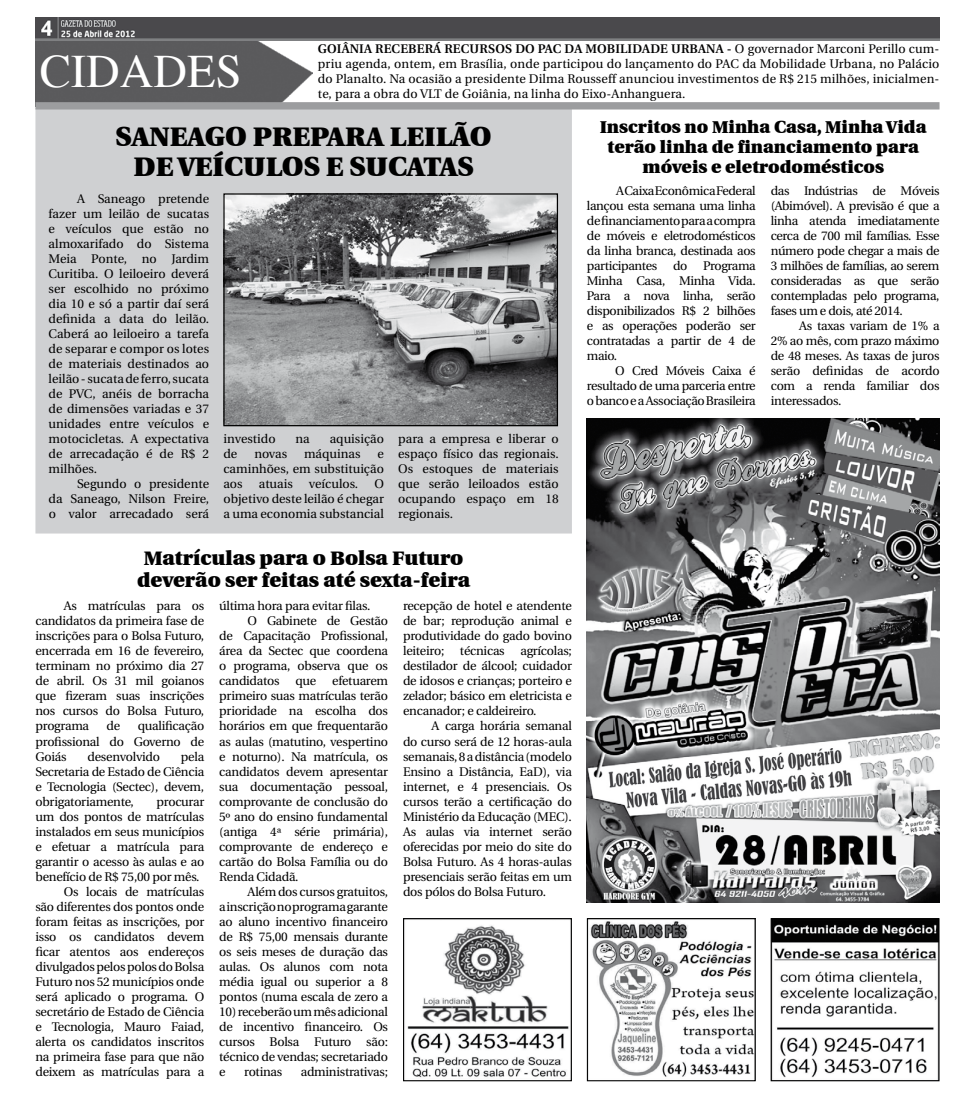
<style>
.page{position:relative;width:975px;height:1099px;background:#fff}
.page>*{position:absolute;margin:0;border:0;box-sizing:border-box;transform-origin:0 0}
.t1{font:47.5px "Times";color:#fff}
.t2{font:900 27.5px "Utopia";color:#000}
.t3{font:900 20px/22.5px "Utopia";color:#000;text-align:center}
.t4{font:900 17.5px/20px "Utopia";color:#000;text-align:center}
.t5{font:12.5px/15px "Utopia";letter-spacing:-.02em;color:#000;text-align:justify}
.t6{font:600 12.5px "Utopia";letter-spacing:.01em;color:#000}
.s1{font-weight:600}
</style>
<div class="page">
<div style="left:35px;top:108px;width:537px;height:425px;background:#cfd0d2;border:1px solid #cfd0d2"></div>
<img style="left:35px;top:40px;width:277px;height:62px">
<div style="left:35px;top:102px;width:904px;height:7px;background:#9c9d9f"></div>
<img style="left:35px;top:18px;width:904px;height:22px">
<img style="left:587px;top:418px;width:352px;height:484px">
<img style="left:772px;top:920px;width:165px;height:159px">
<div style="left:770px;top:918px;width:169px;height:163px;border:1px solid #000"></div>
<img style="left:590px;top:921px;width:163px;height:156px">
<div style="left:587px;top:918px;width:168px;height:163px;border:1px solid #000"></div>
<img style="left:407px;top:925px;width:162px;height:153px">
<div style="left:403px;top:918px;width:169px;height:163px;border:1px solid #000"></div>
<img style="left:225px;top:195px;width:331px;height:229px">
<div style="left:223px;top:193px;width:335px;height:233px;border:1px solid #000"></div>
<p class="t6" style="left:318px;top:42px;width:41px">GOIÂNIA</p>
<p class="t6" style="left:375px;top:42px;width:333px">RECEBERÁ RECURSOS DO PAC DA MOBILIDADE URBANA</p>
<p class="t5" style="left:318px;top:42px;width:623px;text-indent:409px"><span class="s1">-</span> O governador Marconi Perillo cum&shy;priu agenda, ontem, em Brasília, onde participou do lançamento do PAC da Mobilidade Urbana, no Palácio do Planalto. Na ocasião a presidente Dilma Rousseff anunciou investimentos de R$ 215 milhões, inicialmen&shy;te, para a obra do VLT de Goiânia, na linha do Eixo-Anhanguera.</p>
<h3 class="t4" style="left:600px;top:117px;width:328px">Inscritos no Minha Casa, Minha Vida terão linha de financiamento para móveis e eletrodomésticos</h3>
<p class="t5" style="left:587px;top:183px;width:170px;text-indent:29px">A Caixa Econômica Federal lançou esta semana uma linha de financiamento para a compra de móveis e eletrodomésticos da linha branca, destinada aos participantes</p>
<h1 class="t1" style="left:40px;top:45px;width:203px">CIDADES</h1>
<h2 class="t2" style="left:116px;top:121px;width:37px">Saneago</h2>
<h2 class="t2" style="left:253px;top:121px;width:95px">prepara</h2>
<h2 class="t2" style="left:390px;top:121px;width:100px">lei lão</h2>
<h2 class="t2" style="left:133px;top:151px;width:236px">deveículos esuca</h2>
<h2 class="t2" style="left:423px;top:151px;width:35px">tas</h2>
<p class="t5" style="left:770px;top:183px;width:170px">das Indústrias de Móveis (Abimóvel). A previsão é que a linha atenda imediatamente cerca de 700 mil famílias. Esse número pode chegar a mais de 3 milhões de famílias, ao serem consideradas as que serão contempladas pelo programa, fases um e dois, até 2014.</p>
<p class="t5" style="left:770px;top:318px;width:170px;text-indent:28px">As taxas variam de 1% a 2% ao mês, com prazo máximo de 48 meses. As taxas de juros serão definidas de acordo com a renda familiar dos interessados.</p>
<p class="t5" style="left:49px;top:191px;width:162px;text-indent:28px">A Saneago pretende fazer um leilão de sucatas e veículos que estão no almoxarifado do Sistema Meia Ponte, no Jardim Curitiba. O leiloeiro deverá ser escolhido no próximo dia 10 e só a partir daí será definida a data do leilão.<br>Caberá ao leiloeiro a tarefa de separar e compor os lotes de materiais destinados ao leilão - sucata de ferro, sucata de PVC, anéis de borracha de dimensões variadas e 37 unidades entre veículos e motocicletas. A expectativa de arrecadação é de R$ 2 milhões.</p>
<p class="t5" style="left:49px;top:476px;width:162px;text-indent:28px">Segundo o presidente da Saneago, Nilson Freire, o valor arrecadado será</p>
<p class="t5" style="left:673px;top:258px;width:16px">do</p>
<p class="t5" style="left:587px;top:258px;width:170px;text-indent:116px">Programa Minha Casa, Minha Vida.<br>Para a nova linha, serão disponibilizados R$ 2 bilhões e as operações poderão ser contratadas a partir de 4 de maio.</p>
<p class="t5" style="left:587px;top:363px;width:170px;text-indent:28px">O Cred Móveis Caixa é resultado de uma parceria entre o banco e a Associação Brasileira</p>
<p class="t5" style="left:223px;top:431px;width:54px">investido</p>
<p class="t5" style="left:295px;top:431px;width:16px">na</p>
<p class="t5" style="left:330px;top:431px;width:56px">aquisição</p>
<p class="t5" style="left:223px;top:446px;width:15px">de</p>
<p class="t5" style="left:254px;top:446px;width:34px">novas</p>
<p class="t5" style="left:304px;top:446px;width:58px">máquinas</p>
<p class="t5" style="left:398px;top:431px;width:162px">para a empresa e liberar o espaço físico das regionais.<br>Os estoques de materiais que serão leiloados estão ocupando espaço em 18 regionais.</p>
<p class="t5" style="left:223px;top:446px;width:162px;text-indent:154px">e caminhões, em substituição aos</p>
<p class="t5" style="left:259px;top:476px;width:36px">atuais</p>
<p class="t5" style="left:309px;top:476px;width:51px">veículos.</p>
<p class="t5" style="left:223px;top:476px;width:162px;text-indent:151px">O objetivo deste leilão é chegar a uma economia substancial</p>
<h3 class="t3" style="left:137px;top:546px;width:335px">Matrículas para o Bolsa Futuro deverão ser feitas até sexta-feira</h3>
<p class="t5" style="left:35px;top:599px;width:170px;text-indent:28px">As matrículas para os candidatos da primeira fase de inscrições para o Bolsa Futuro, encerrada em 16 de fevereiro, terminam no próximo dia 27 de abril. Os 31 mil goianos que fizeram suas inscrições nos cursos do Bolsa Futuro, programa</p>
<p class="t5" style="left:219px;top:599px;width:153px">última hora para evitar filas.</p>
<p class="t5" style="left:247px;top:614px;width:142px">O Gabinete de Gestão</p>
<p class="t5" style="left:219px;top:629px;width:170px">de Capacitação Profissional,</p>
<p class="t5" style="left:219px;top:644px;width:170px">área da Sectec que coordena</p>
<p class="t5" style="left:219px;top:659px;width:170px">o programa, observa que os</p>
<p class="t5" style="left:219px;top:674px;width:62px">candidatos</p>
<p class="t5" style="left:295px;top:674px;width:22px">que</p>
<p class="t5" style="left:403px;top:599px;width:170px">recepção de hotel e atendente de bar; reprodução animal e produtividade do gado bovino leiteiro;</p>
<p class="t5" style="left:403px;top:644px;width:170px;text-indent:57px">técnicas agrícolas; destilador de álcool; cuidador de idosos e crianças; porteiro e zelador; básico em eletricista e encanador; e caldeireiro.</p>
<p class="t5" style="left:403px;top:719px;width:170px;text-indent:28px">A carga horária semanal do curso será de 12 horas-aula semanais, 8 a distância (modelo Ensino a Distância, EaD), via internet, e 4 presenciais. Os cursos terão a certificação do Ministério da Educação (MEC).<br>As aulas via internet serão oferecidas por meio do site do Bolsa Futuro. As 4 horas-aulas presenciais serão feitas em um dos pólos do Bolsa Futuro.</p>
<p class="t5" style="left:219px;top:674px;width:170px;text-indent:113px">efetuarem primeiro suas matrículas terão prioridade na escolha dos horários em que frequentarão as aulas (matutino, vespertino e noturno). Na matrícula, os candidatos devem apresentar sua documentação pessoal, comprovante de conclusão do 5º ano do ensino fundamental (antiga 4ª série primária), comprovante de endereço e cartão do Bolsa Família ou do Renda Cidadã.</p>
<p class="t5" style="left:219px;top:884px;width:170px;text-indent:28px">Além dos cursos gratuitos, a inscrição no programa garante ao aluno incentivo financeiro de R$ 75,00 mensais durante os seis meses de duração das aulas. Os alunos com nota média igual ou superior a 8 pontos (numa escala de zero a</p>
<p class="t5" style="left:219px;top:1004px;width:170px">10) receberão um mês adicional de incentivo financeiro. Os cursos Bolsa Futuro são: técnico de vendas; secretariado e</p>
<p class="t5" style="left:35px;top:719px;width:170px;text-indent:102px">qualificação profissional do Governo de Goiás</p>
<p class="t5" style="left:107px;top:719px;width:15px">de</p>
<p class="t5" style="left:35px;top:749px;width:170px;text-indent:145px">pela Secretaria de Estado de Ciência e Tecnologia (Sectec), devem, obrigatoriamente,</p>
<p class="t5" style="left:88px;top:749px;width:74px">desenvolvido</p>
<p class="t5" style="left:156px;top:794px;width:49px">procurar</p>
<p class="t5" style="left:35px;top:809px;width:170px">um dos pontos de matrículas</p>
<p class="t5" style="left:35px;top:824px;width:170px">instalados em seus municípios</p>
<p class="t5" style="left:35px;top:839px;width:170px">e efetuar a matrícula para</p>
<p class="t5" style="left:35px;top:854px;width:170px">garantir o acesso às aulas e ao</p>
<p class="t5" style="left:35px;top:869px;width:166px">benefício de R$ 75,00 por mês.</p>
<p class="t5" style="left:64px;top:884px;width:142px">Os locais de matrículas</p>
<p class="t5" style="left:35px;top:899px;width:170px">são diferentes dos pontos onde</p>
<p class="t5" style="left:35px;top:914px;width:170px">foram feitas as inscrições, por</p>
<p class="t5" style="left:35px;top:929px;width:170px">isso os candidatos devem</p>
<p class="t5" style="left:35px;top:944px;width:170px">ficar atentos aos endereços</p>
<p class="t5" style="left:35px;top:959px;width:170px">divulgados pelos polos do Bolsa</p>
<p class="t5" style="left:35px;top:974px;width:170px">Futuro nos 52 municípios onde</p>
<p class="t5" style="left:35px;top:989px;width:169px">será aplicado o programa. O</p>
<p class="t5" style="left:35px;top:1004px;width:170px">secretário de Estado de Ciência</p>
<p class="t5" style="left:35px;top:1019px;width:170px">e Tecnologia, Mauro Faiad,</p>
<p class="t5" style="left:35px;top:1034px;width:170px">alerta os candidatos inscritos</p>
<p class="t5" style="left:35px;top:1049px;width:170px">na primeira fase para que não</p>
<p class="t5" style="left:35px;top:1064px;width:170px">deixem as matrículas para a</p>
<p class="t5" style="left:244px;top:1064px;width:40px">rotinas</p>
<p class="t5" style="left:301px;top:1064px;width:89px">administrativas;</p>
</div>
